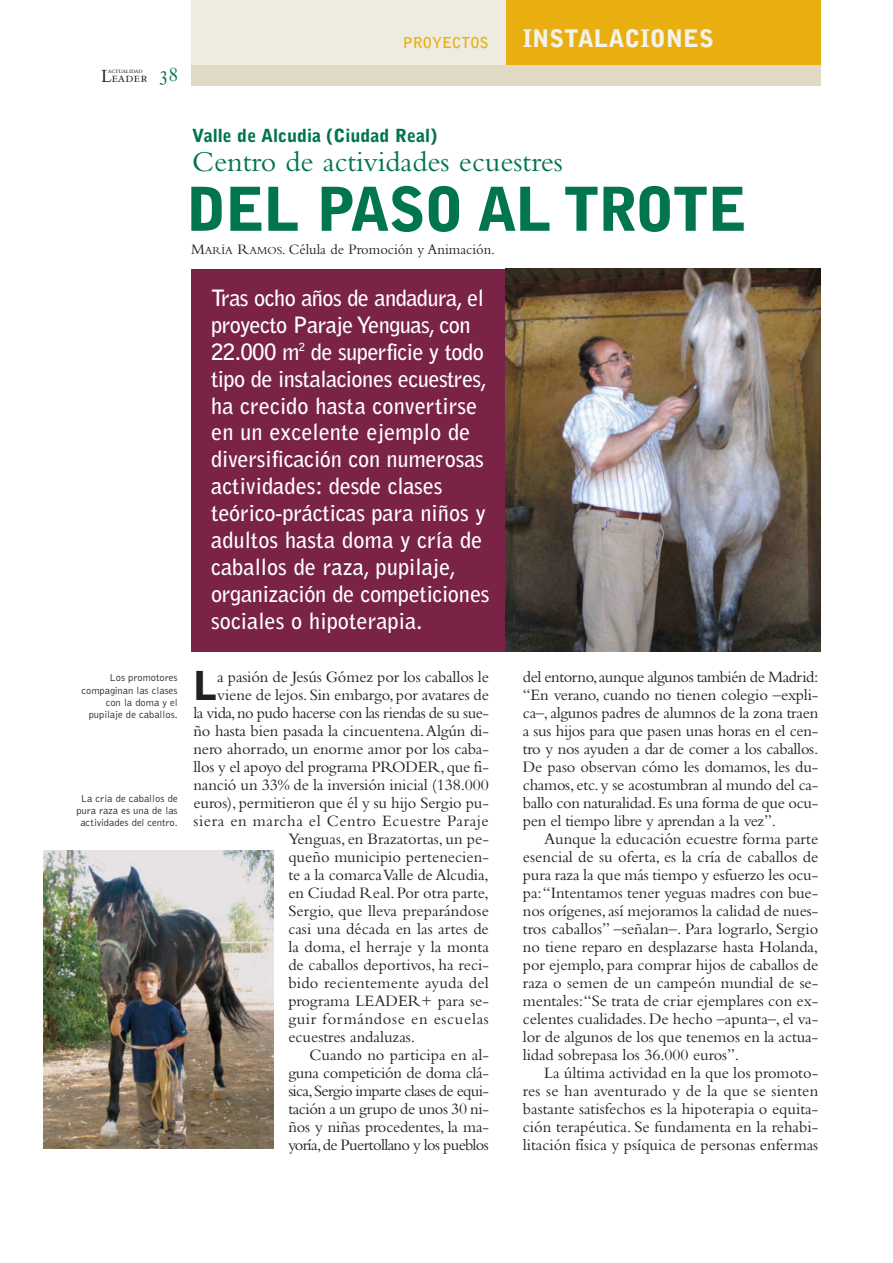
<style>
.page{position:relative;width:893px;height:1263px;background:#fff}
.page>*{position:absolute;margin:0;border:0;box-sizing:border-box;transform-origin:0 0}
.t1{font:900 60px "Bell Gothic";letter-spacing:-.02em;color:#00754f}
.t2{font:900 39.6px "Bell Gothic";color:#231f20}
.t3{font:30px "Bembo";color:#00754f}
.t4{font:900 24px "Bell Gothic";color:#f4f2ed}
.t5{font:22.5px "Bembo SC";color:#00754f}
.t6{font:700 22.35px/26.8px "Bell Gothic";letter-spacing:-.01em;color:#fff}
.t7{font:900 18px "Bell Gothic";color:#00754f}
.t8{font:16.5px/18px "Bembo";letter-spacing:-.005em;color:#231f20;text-align:justify}
.t9{font:16.5px "Bembo";letter-spacing:-.04em;color:#231f20}
.t10{font:16.5px "Bembo";letter-spacing:-.035em;color:#231f20}
.t11{font:16.5px "Bembo";letter-spacing:.035em;color:#231f20}
.t12{font:16.5px "Bembo";letter-spacing:.015em;color:#231f20}
.t13{font:16.5px "Bembo";letter-spacing:-.025em;color:#231f20}
.t14{font:16.5px "Bembo";letter-spacing:.04em;color:#231f20}
.t15{font:15px "Bembo";color:#231f20}
.t16{font:700 15px "Bell Gothic";color:#e9ae0f}
.t17{font:14.25px "Bembo SC";letter-spacing:.015em;color:#231f20}
.t18{font:300 10.5px/12px "Bell Gothic";color:#231f20;text-align:right}
.t19{font:7.5px "Bembo SC";letter-spacing:-.04em;color:#231f20}
.s1{font-size:19.5px}
.s2{font-size:11.25px}
</style>
<div class="page">
<div style="left:191px;top:269px;width:315px;height:382px;background:#7b2346"></div>
<div style="left:191px;top:64px;width:629px;height:22px;background:#dfd9c6"></div>
<div style="left:191px;top:0;width:315px;height:64px;background:#eeebe1"></div>
<div style="left:506px;top:0;width:314px;height:64px;background:#e9ae0f"></div>
<img style="left:506px;top:269px;width:314px;height:382px">
<img style="left:44px;top:850px;width:229px;height:299px">
<p class="t19" style="left:108px;top:66px;width:36px">actualidad</p>
<p class="t17" style="left:101px;top:69px;width:48px"><span class="s1">L</span>eader</p>
<h3 class="t5" style="left:159px;top:60px;width:22px">38</h3>
<p class="t16" style="left:403px;top:36px;width:87px">PROYECTOS</p>
<h3 class="t4" style="left:523px;top:29px;width:193px">INSTALACIONES</h3>
<p class="t7" style="left:192px;top:128px;width:246px">Valle de Alcudia (Ciudad Real)</p>
<h3 class="t3" style="left:192px;top:151px;width:372px">Centro de actividades ecuestres</h3>
<h1 class="t1" style="left:186px;top:184px;width:562px">DEL PASO AL TROTE</h1>
<p class="t15" style="left:191px;top:245px;width:305px">M<span class="s2">ARÍA</span> R<span class="s2">AMOS</span>. Célula de Promoción y Animación.</p>
<p class="t6" style="left:211px;top:286px;width:280px">Tras ocho años de andadura, el proyecto Paraje Yenguas, con<br>22.000 m<sup>2</sup> de superficie y todo tipo de instalaciones ecuestres, ha crecido hasta convertirse en un excelente ejemplo de diversificación con numerosas actividades: desde clases teórico-prácticas para niños y adultos hasta doma y cría de caballos de raza, pupilaje, organización de competiciones sociales o hipoterapia.</p>
<p class="t18" style="left:82px;top:672px;width:98px">Los promotores compaginan las clases con la doma y el pupilaje de caballos.</p>
<p class="t18" style="left:76px;top:793px;width:103px;text-align:center">La cría de caballos de pura raza es una de las actividades del centro.</p>
<h2 class="t2" style="left:193px;top:669px;width:26px">L</h2>
<p class="t8" style="left:217px;top:669px;width:273px">a pasión de Jesús Gómez por los caballos le</p>
<p class="t8" style="left:217px;top:687px;width:273px">viene de lejos.Sin embargo,por avatares de</p>
<p class="t10" style="left:193px;top:707px;width:297px">la vida,no pudo hacerse con las riendas de su sue-</p>
<p class="t8" style="left:193px;top:723px;width:297px">ño hasta bien pasada la cincuentena.Algún di-</p>
<p class="t8" style="left:193px;top:741px;width:297px">nero ahorrado, un enorme amor por los caba-</p>
<p class="t8" style="left:193px;top:759px;width:297px">llos y el apoyo del programa PRODER,que fi-</p>
<p class="t8" style="left:193px;top:777px;width:297px">nanció un 33% de la inversión inicial (138.000</p>
<p class="t8" style="left:193px;top:795px;width:297px">euros), permitieron que él y su hijo Sergio pu-</p>
<p class="t11" style="left:193px;top:815px;width:297px">siera en marcha el Centro Ecuestre Paraje</p>
<p class="t8" style="left:288px;top:831px;width:202px">Yenguas, en Brazatortas, un pe-</p>
<p class="t8" style="left:288px;top:849px;width:202px">queño municipio pertenecien-</p>
<p class="t8" style="left:288px;top:867px;width:202px">te a la comarca Valle de Alcudia,</p>
<p class="t8" style="left:288px;top:885px;width:202px">en Ciudad Real.Por otra parte,</p>
<p class="t8" style="left:288px;top:903px;width:202px">Sergio, que lleva preparándose</p>
<p class="t8" style="left:288px;top:921px;width:202px">casi una década en las artes de</p>
<p class="t8" style="left:288px;top:939px;width:202px">la doma, el herraje y la monta</p>
<p class="t8" style="left:288px;top:957px;width:202px">de caballos deportivos, ha reci-</p>
<p class="t12" style="left:288px;top:977px;width:202px">bido recientemente ayuda del</p>
<p class="t8" style="left:288px;top:993px;width:202px">programa LEADER+ para se-</p>
<p class="t14" style="left:288px;top:1013px;width:202px">guir formándose en escuelas</p>
<p class="t8" style="left:288px;top:1029px;width:128px">ecuestres andaluzas.</p>
<p class="t8" style="left:310px;top:1047px;width:181px">Cuando no participa en al-</p>
<p class="t8" style="left:288px;top:1065px;width:202px">guna competición de doma clá-</p>
<p class="t9" style="left:288px;top:1085px;width:202px">sica,Sergio imparte clases de equi-</p>
<p class="t13" style="left:288px;top:1103px;width:202px">tación a un grupo de unos 30 ni-</p>
<p class="t8" style="left:288px;top:1119px;width:202px">ños y niñas procedentes, la ma-</p>
<p class="t9" style="left:288px;top:1139px;width:202px">yoría,de Puertollano y los pueblos</p>
<p class="t8" style="left:523px;top:669px;width:297px">del entorno,aunque algunos también de Madrid: “En verano, cuando no tienen colegio –expli&shy;ca–,algunos padres de alumnos de la zona traen a sus hijos para que pasen unas horas en el cen&shy;tro y nos ayuden a dar de comer a los caballos.<br>De paso observan cómo les domamos, les du&shy;chamos, etc. y se acostumbran al mundo del ca&shy;ballo con naturalidad.Es una forma de que ocu&shy;pen el tiempo libre y aprendan a la vez”.</p>
<p class="t8" style="left:523px;top:831px;width:297px;text-indent:21px">Aunque la educación ecuestre forma parte esencial de su oferta, es la cría de caballos de pura raza la que más tiempo y esfuerzo les ocu&shy;pa:“Intentamos tener yeguas madres con bue&shy;nos orígenes,así mejoramos la calidad de nues&shy;tros caballos” –señalan–. Para lograrlo, Sergio no tiene reparo en desplazarse hasta Holanda, por ejemplo, para comprar hijos de caballos de raza o semen de un campeón mundial de se&shy;mentales:“Se trata de criar ejemplares con ex&shy;celentes cualidades. De hecho –apunta–, el va&shy;lor de algunos de los que tenemos en la actua&shy;lidad sobrepasa los 36.000 euros”.</p>
<p class="t8" style="left:523px;top:1065px;width:297px;text-indent:21px">La última actividad en la que los promoto&shy;res se han aventurado y de la que se sienten bastante satisfechos es la hipoterapia o equita&shy;ción terapéutica. Se fundamenta en la rehabi&shy;litación física y psíquica de personas enfermas</p>
</div>
